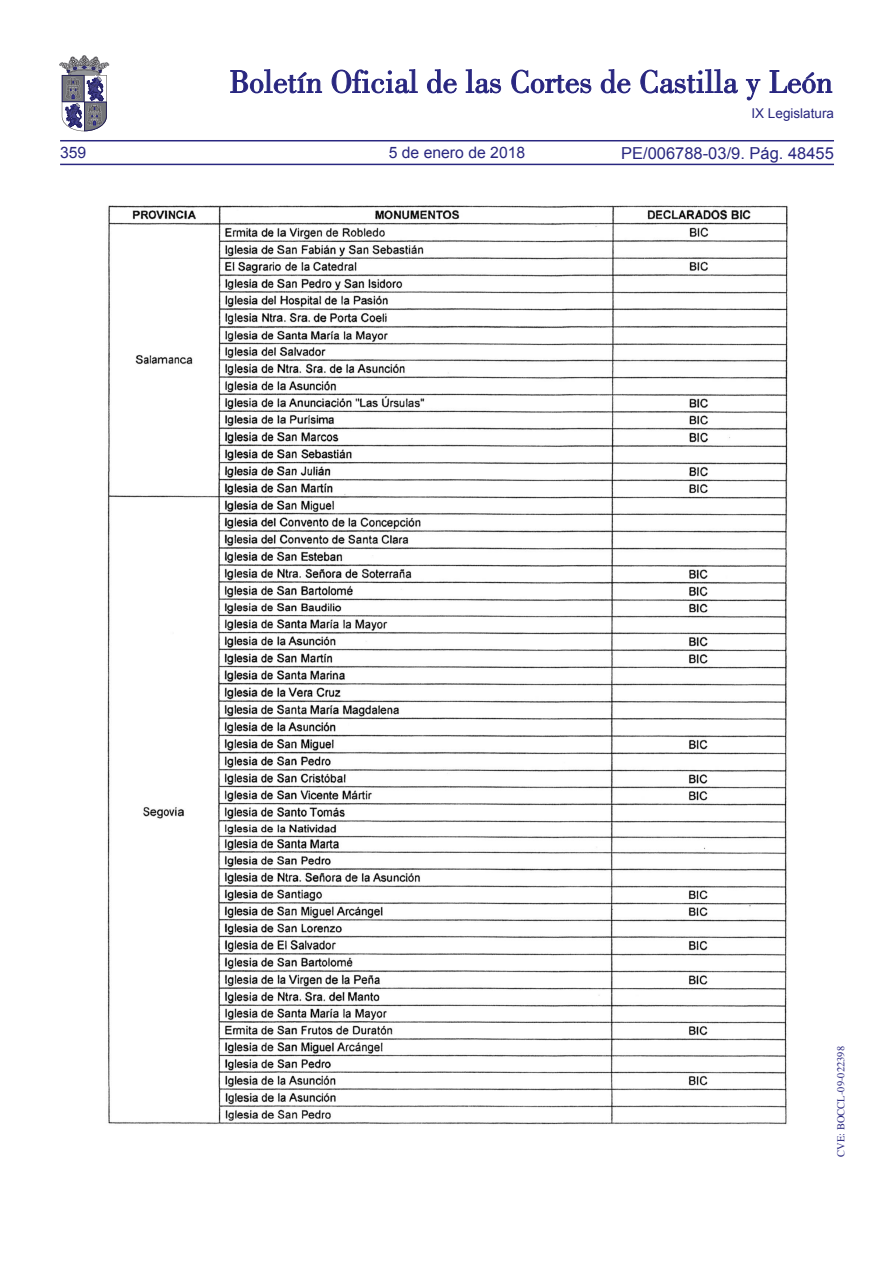
<style>
.page{position:relative;width:893px;height:1263px;background:#fff}
.page>*{position:absolute;margin:0;border:0;box-sizing:border-box;transform-origin:0 0}
.t1{font:16.5px "Arial";color:#292780}
.t2{font:15.75px "Arial";color:#292780}
.t3{font:13.5px "Arial";color:#292780}
.t4{font:10.5px "Times";color:#292780}
</style>
<div class="page">
<hr style="left:60px;top:164px;width:774px;height:1px;background:#292780">
<hr style="left:60px;top:140px;width:774px;height:1px;background:#292780">
<svg style="left:230px;top:69px;width:92px;height:24px"></svg>
<svg style="left:332px;top:69px;width:86px;height:24px"></svg>
<svg style="left:427px;top:69px;width:30px;height:24px"></svg>
<svg style="left:466px;top:69px;width:35px;height:24px"></svg>
<svg style="left:511px;top:70px;width:80px;height:23px"></svg>
<svg style="left:601px;top:69px;width:29px;height:24px"></svg>
<svg style="left:640px;top:69px;width:98px;height:24px"></svg>
<svg style="left:746px;top:79px;width:14px;height:21px"></svg>
<svg style="left:770px;top:70px;width:62px;height:23px"></svg>
<svg style="left:60px;top:55px;width:49px;height:76px"></svg>
<img style="left:107px;top:205px;width:681px;height:920px">
<p class="t2" style="left:60px;top:142px;width:28px">359</p>
<p class="t2" style="left:389px;top:142px;width:138px">5 de enero de 2018</p>
<p class="t3" style="left:751px;top:105px;width:84px">IX Legislatura</p>
<p class="t1" style="left:621px;top:142px;width:214px">PE/006788-03/9. Pág. 48455</p>
<p class="t4" style="left:831px;top:1157px;width:112px;rotate:-90deg">CVE: BOCCL-09-022398</p>
</div>
